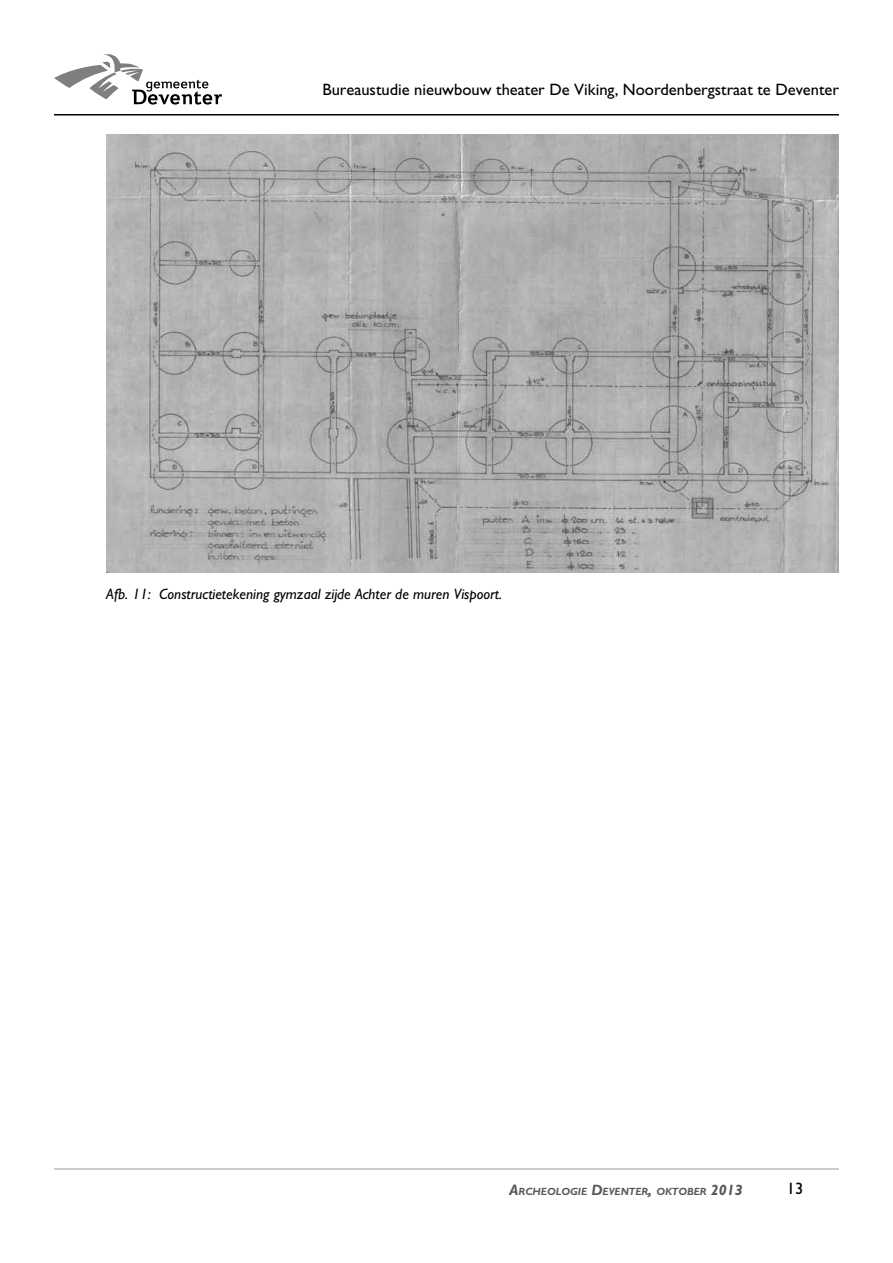
<style>
.page{position:relative;width:893px;height:1263px;background:#fff}
.page>*{position:absolute;margin:0;border:0;box-sizing:border-box;transform-origin:0 0}
.t1{font:16.5px "Gill Sans";color:#000}
.t2{font:italic 15px "Gill Sans";color:#000}
.t3{font:italic 700 10.5px "Gill Sans";color:#58585a}
.s1{font-size:15px}
</style>
<div class="page">
<hr style="left:54px;top:114px;width:785px;height:1px;background:#000">
<hr style="left:54px;top:1168px;width:785px;height:1px;background:#9c9e9f">
<svg style="left:54px;top:54px;width:168px;height:51px"></svg>
<img style="left:106px;top:135px;width:733px;height:438px">
<p class="t1" style="left:322px;top:80px;width:518px">Bureaustudie nieuwbouw theater De Viking, Noordenbergstraat te Deventer</p>
<p class="t2" style="left:106px;top:585px;width:397px">Afb. 11: Constructietekening gymzaal zijde Achter de muren Vispoort.</p>
<p class="t3" style="left:509px;top:1185px;width:235px"><span class="s1">A</span>RCHEOLOGIE <span class="s1">D</span>EVENTER<span class="s1">,</span> OKTOBER <span class="s1">2013</span></p>
<p class="t1" style="left:787px;top:1179px;width:18px">13</p>
</div>
